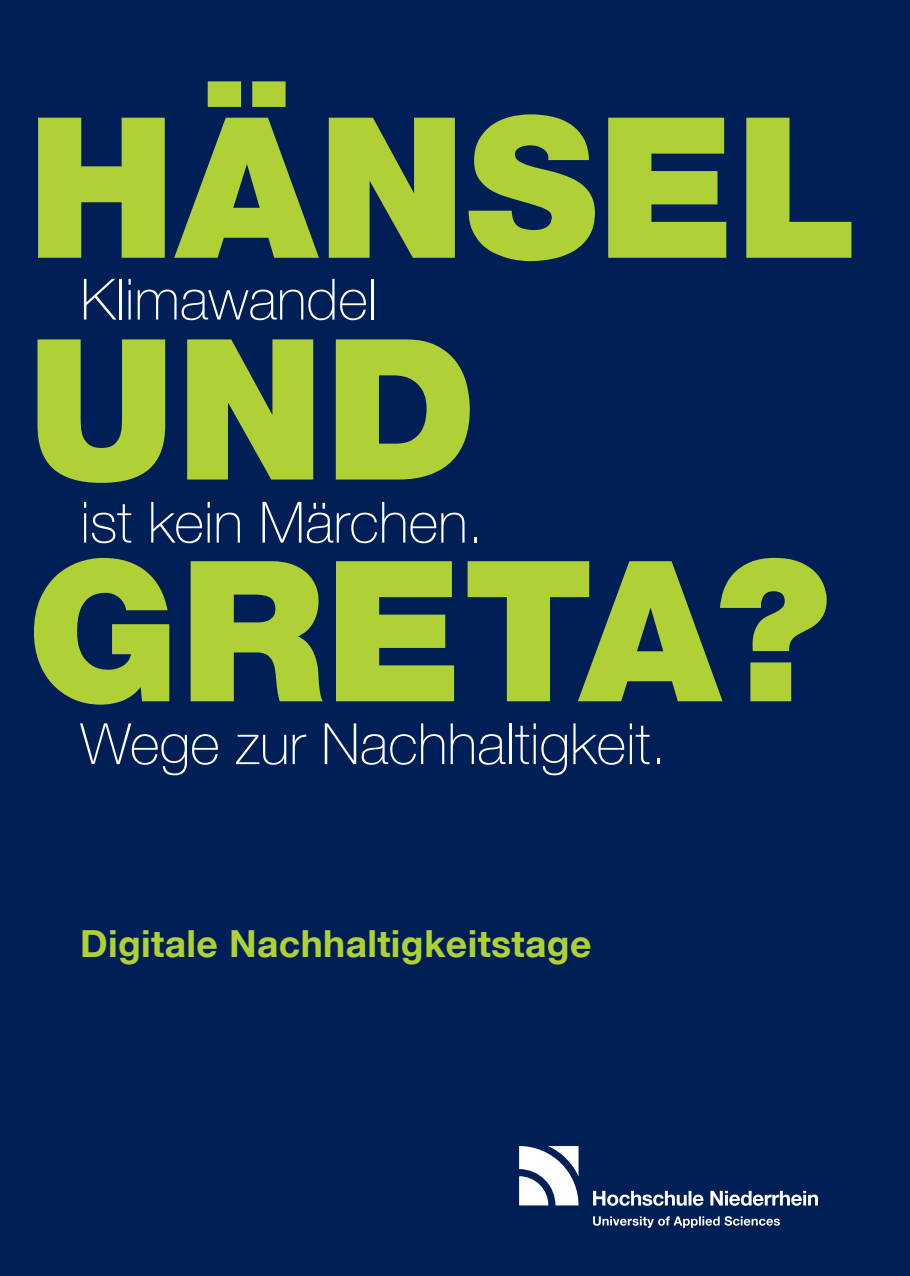
<style>
.page{position:relative;width:910px;height:1276px;background:#001f56}
.page>*{position:absolute;margin:0;border:0;box-sizing:border-box;transform-origin:0 0}
.t1{font:900 196.2px "Helvetica Neue LT";color:#b0d136}
.t2{font:100 57px "Helvetica Neue LT";color:#fff}
.t3{font:700 37.2px "Helvetica Neue LT";letter-spacing:.01em;color:#b0d136}
</style>
<div class="page">
<svg style="left:519px;top:1146px;width:59px;height:59px"></svg>
<svg style="left:593px;top:1190px;width:225px;height:15px"></svg>
<svg style="left:593px;top:1216px;width:187px;height:11px"></svg>
<p class="t1" style="left:27px;top:71px;width:833px">HÄNSEL</p>
<p class="t2" style="left:80px;top:267px;width:299px">Klimawandel</p>
<p class="t1" style="left:27px;top:292px;width:452px">UND</p>
<p class="t2" style="left:80px;top:490px;width:405px">ist kein Märchen.</p>
<p class="t1" style="left:27px;top:514px;width:804px">GRETA?</p>
<p class="t2" style="left:80px;top:711px;width:587px">Wege zur Nachhaltigkeit.</p>
<p class="t3" style="left:80px;top:921px;width:513px">Digitale Nachhaltigkeitstage</p>
</div>
